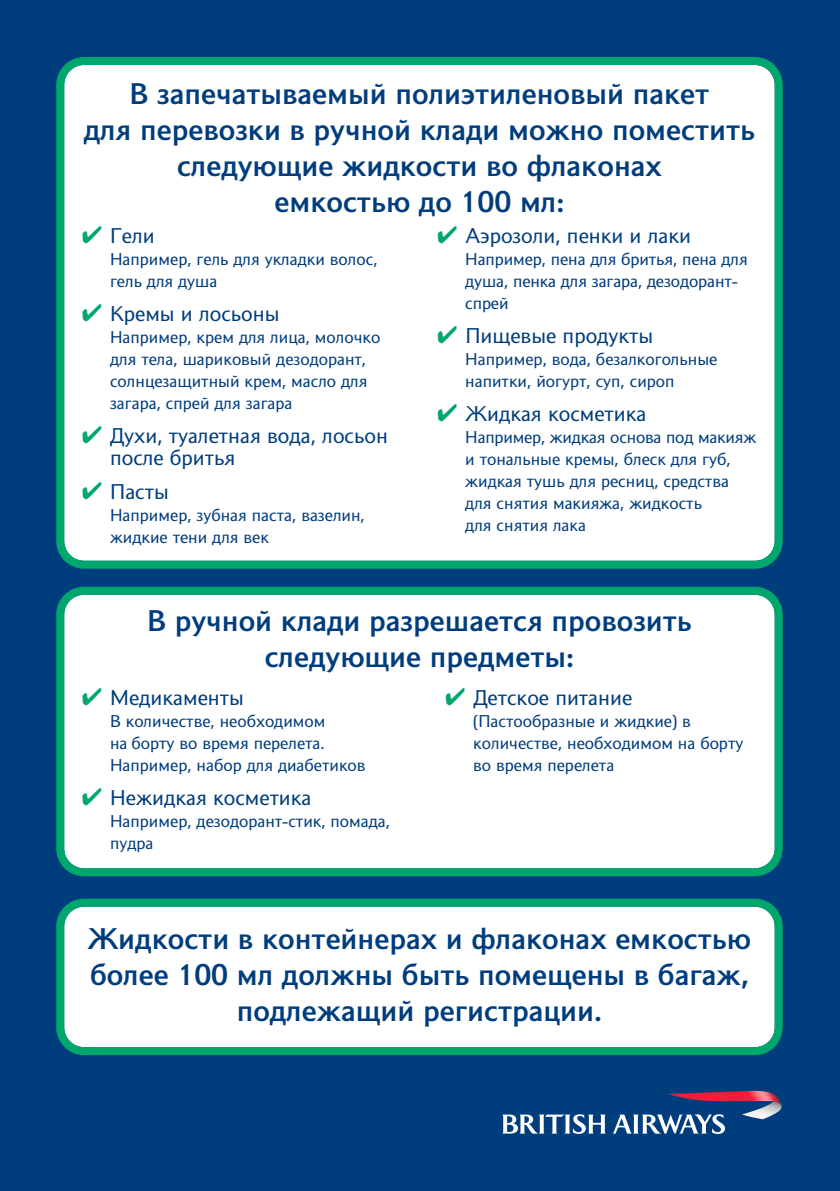
<style>
.page{position:relative;width:840px;height:1191px;background:#fff}
.page>*{position:absolute;margin:0;border:0;box-sizing:border-box;transform-origin:0 0}
.t1{font:28px/36px "Mylius Sans Bold Cyr";color:#003d7d;text-align:center}
.t2{font:20px/22px "Mylius Sans Regular Cyr";color:#003d7d}
.t3{font:16px/22px "Mylius Sans Regular Cyr";color:#003d7d}
.s1{color:#00a76d}
</style>
<div class="page">
<div style="left:0;top:0;width:839px;height:1191px;background:#003d7d"></div>
<div style="left:56px;top:57px;width:726px;height:512px;background:#fff"></div>
<svg style="left:56px;top:587px;width:726px;height:289px;background:#ebf7f3"></svg>
<svg style="left:56px;top:898px;width:726px;height:157px;background:#ddf2ec"></svg>
<svg style="left:502px;top:1114px;width:103px;height:20px"></svg>
<svg style="left:612px;top:1114px;width:112px;height:20px"></svg>
<img style="left:742px;top:1106px;width:39px;height:13px">
<img style="left:668px;top:1090px;width:113px;height:16px">
<h1 class="t1" style="left:84px;top:78px;width:672px">В запечатываемый полиэтиленовый пакет<br>для перевозки в ручной клади можно поместить следующие жидкости во флаконах<br>емкостью до 100 мл:</h1>
<p class="t2" style="left:437px;top:226px;width:255px"><span class="s1">✔</span> Аэрозоли, пенки и лаки</p>
<p class="t3" style="left:465px;top:249px;width:284px">Например, пена для бритья, пена для душа, пенка для загара, дезодорант&shy;спрей</p>
<p class="t2" style="left:437px;top:326px;width:218px"><span class="s1">✔</span> Пищевые продукты</p>
<p class="t3" style="left:465px;top:349px;width:253px">Например, вода, безалкогольные напитки, йогурт, суп, сироп</p>
<p class="t2" style="left:437px;top:404px;width:211px"><span class="s1">✔</span> Жидкая косметика</p>
<p class="t3" style="left:465px;top:427px;width:292px">Например, жидкая основа под макияж и тональные кремы, блеск для губ, жидкая тушь для ресниц, средства для снятия макияжа, жидкость<br>для снятия лака</p>
<p class="t2" style="left:82px;top:226px;width:74px"><span class="s1">✔</span> Гели</p>
<p class="t3" style="left:110px;top:249px;width:269px">Например, гель для укладки волос, гель для душа</p>
<p class="t2" style="left:82px;top:304px;width:199px"><span class="s1">✔</span> Кремы и лосьоны</p>
<p class="t3" style="left:110px;top:327px;width:272px">Например, крем для лица, молочко для тела, шариковый дезодорант, солнцезащитный крем, масло для загара, спрей для загара</p>
<p class="t2" style="left:110px;top:426px;width:279px;text-indent:-28px"><span class="s1">✔</span> Духи, туалетная вода, лосьон после бритья</p>
<p class="t2" style="left:82px;top:482px;width:88px"><span class="s1">✔</span> Пасты</p>
<p class="t3" style="left:110px;top:505px;width:256px">Например, зубная паста, вазелин, жидкие тени для век</p>
<h1 class="t1" style="left:147px;top:604px;width:546px">В ручной клади разрешается провозить следующие предметы:</h1>
<p class="t2" style="left:82px;top:688px;width:164px"><span class="s1">✔</span> Медикаменты</p>
<p class="t3" style="left:110px;top:711px;width:257px">В количестве, необходимом<br>на борту во время перелета.<br>Например, набор для диабетиков</p>
<p class="t2" style="left:82px;top:788px;width:231px"><span class="s1">✔</span> Нежидкая косметика</p>
<p class="t3" style="left:110px;top:811px;width:281px">Например, дезодорант-стик, помада, пудра</p>
<p class="t2" style="left:445px;top:688px;width:189px"><span class="s1">✔</span> Детское питание</p>
<p class="t3" style="left:473px;top:711px;width:271px">(Пастообразные и жидкие) в количестве, необходимом на борту во время перелета</p>
<h1 class="t1" style="left:88px;top:923px;width:664px">Жидкости в контейнерах и флаконах емкостью более 100 мл должны быть помещены в багаж, подлежащий регистрации.</h1>
</div>
